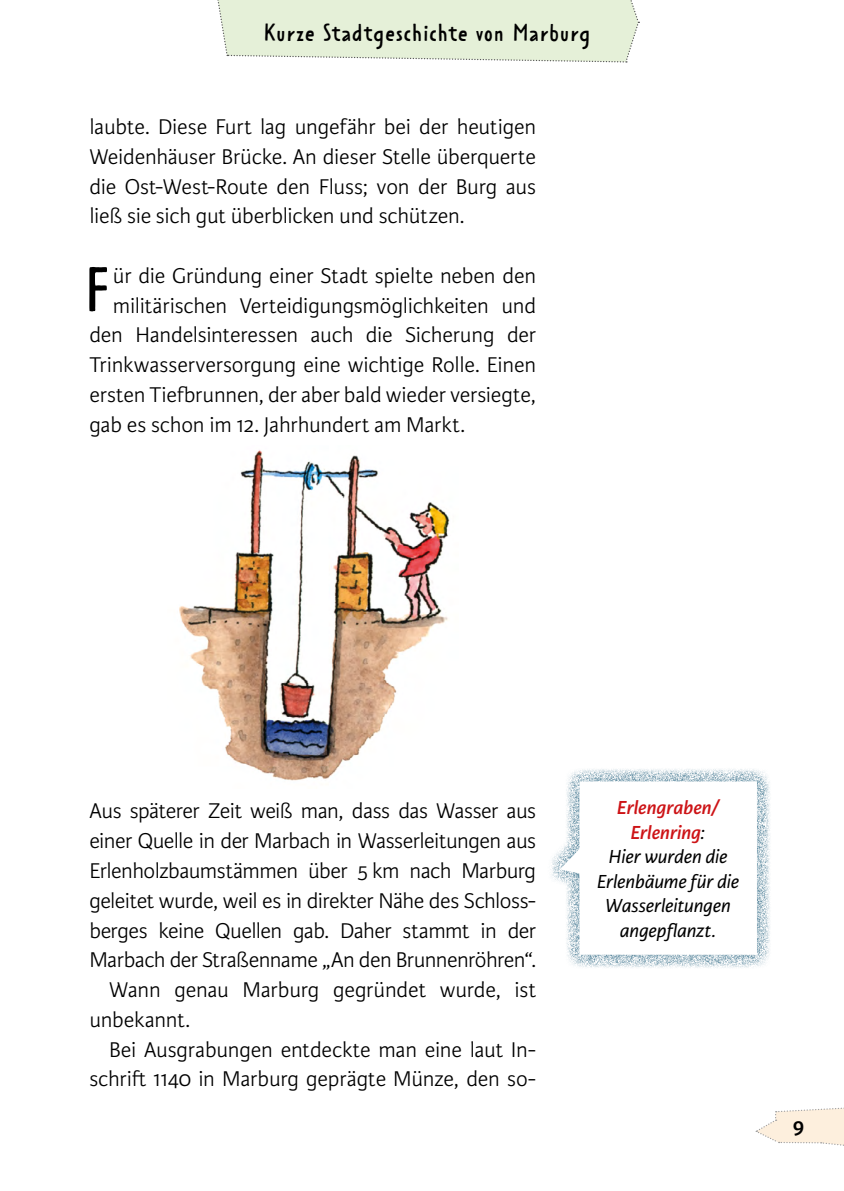
<style>
.page{position:relative;width:844px;height:1191px;background:#fff}
.page>*{position:absolute;margin:0;border:0;box-sizing:border-box;transform-origin:0 0}
.Grundtext_oE_Initial{font:65.8px "Tomarik Poster";color:#000}
.t1{font:25.38px "Tomarik Poster";letter-spacing:-.01em;color:#000}
.Grundtext{font:300 22.75px/29.8px "Karmina Sans";letter-spacing:-.01em;color:#000;text-align:justify}
.Grundtext_oE{font:300 22.75px/29.8px "Karmina Sans";letter-spacing:-.025em;color:#000;text-align:justify}
.Grundtext_oE_Initial-2{font:300 22.75px "Karmina Sans";letter-spacing:-.01em;color:#000}
.t2{font:600 22.75px "Karmina Sans";color:#000}
.Kasten_blau{font:italic 20.12px/24.5px "Karmina Sans";color:#000;text-align:center}
.s1{font-weight:600;color:#cd1316}
</style>
<div class="page">
<svg style="left:217px;top:0;width:422px;height:63px;background:#e5efda"></svg>
<svg style="left:755px;top:1107px;width:89px;height:39px"></svg>
<svg style="left:550px;top:769px;width:220px;height:199px"></svg>
<svg style="left:560px;top:781px;width:196px;height:173px"></svg>
<img style="left:179px;top:450px;width:271px;height:331px">
<p class="t1" style="left:262px;top:13px;width:330px">Kurze Stadtgeschichte von Marburg</p>
<p class="Grundtext" style="left:89px;top:112px;width:448px">laubte. Diese Furt lag ungefähr bei der heutigen Weidenhäuser Brücke. An dieser Stelle überquerte die Ost-West-Route den Fluss; von der Burg aus ließ sie sich gut überblicken und schützen.</p>
<p class="Grundtext_oE_Initial" style="left:83px;top:240px;width:30px">F</p>
<p class="Grundtext_oE_Initial-2" style="left:113px;top:263px;width:424px">ür die Gründung einer Stadt spielte neben den</p>
<p class="Grundtext_oE_Initial-2" style="left:113px;top:293px;width:424px">militärischen Verteidigungsmöglichkeiten und</p>
<p class="Grundtext_oE_Initial-2" style="left:89px;top:322px;width:448px">den Handelsinteressen auch die Sicherung der</p>
<p class="Grundtext_oE_Initial-2" style="left:89px;top:352px;width:448px">Trinkwasserversorgung eine wichtige Rolle. Einen</p>
<p class="Grundtext_oE_Initial-2" style="left:89px;top:382px;width:448px">ersten Tiefbrunnen, der aber bald wieder versiegte,</p>
<p class="Grundtext_oE_Initial-2" style="left:89px;top:412px;width:377px">gab es schon im 12. Jahrhundert am Markt.</p>
<p class="Grundtext_oE" style="left:89px;top:796px;width:448px">Aus späterer Zeit weiß man, dass das Wasser aus einer Quelle in der Marbach in Wasserleitungen aus Erlenholzbaumstämmen über 5 km nach Marburg geleitet wurde, weil es in direkter Nähe des Schloss&shy;berges keine Quellen gab. Daher stammt in der Marbach der Straßenname „An den Brunnenröhren“.</p>
<p class="Grundtext" style="left:89px;top:975px;width:448px;text-indent:20px">Wann genau Marburg gegründet wurde, ist unbekannt.</p>
<p class="Grundtext" style="left:89px;top:1034px;width:448px;text-align:right">Bei Ausgrabungen entdeckte man eine laut In&shy;schrift 1140 in Marburg geprägte Münze, den so-</p>
<p class="Kasten_blau" style="left:596px;top:796px;width:144px"><span class="s1">Erlengraben/<br>Erlenring</span>:<br>Hier wurden die<br>Erlenbäume für die<br>Wasserleitungen angepflanzt.</p>
<p class="t2" style="left:792px;top:1112px;width:14px">9</p>
</div>
